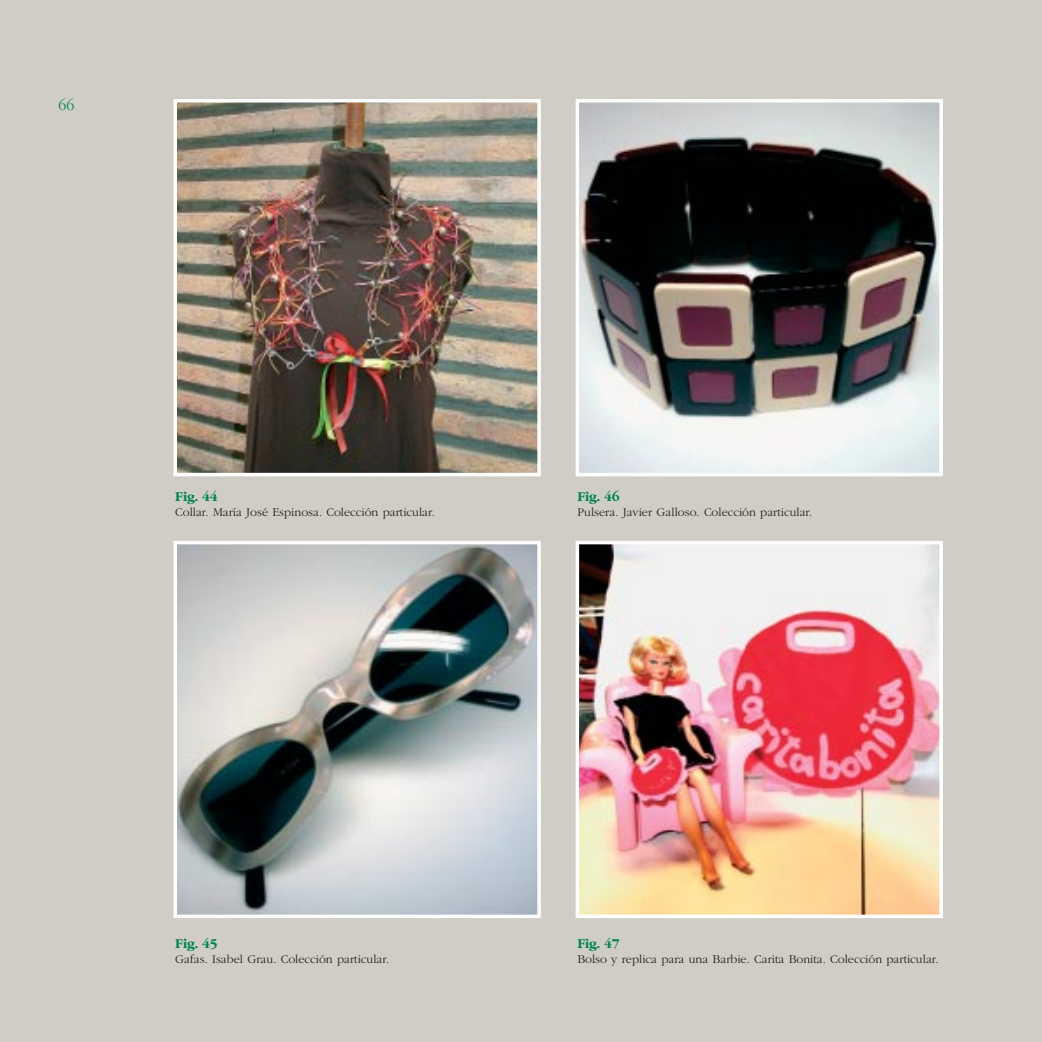
<style>
.page{position:relative;width:1042px;height:1042px;background:#fff}
.page>*{position:absolute;margin:0;border:0;box-sizing:border-box;transform-origin:0 0}
.t1{font:300 15.75px "Garamond";color:#008449}
.t2{font:700 14px "Garamond";letter-spacing:-.015em;color:#008449}
.t3{font:300 12.25px "Garamond";color:#231f1f}
</style>
<div class="page">
<div style="left:0;top:0;width:1041px;height:1041px;background:#cfcdc6"></div>
<img style="left:178px;top:104px;width:357px;height:367px">
<div style="left:173px;top:99px;width:367px;height:377px;border:4px solid #fff"></div>
<img style="left:178px;top:545px;width:357px;height:367px">
<div style="left:173px;top:540px;width:367px;height:377px;border:4px solid #fff"></div>
<img style="left:580px;top:104px;width:357px;height:367px">
<div style="left:575px;top:99px;width:367px;height:377px;border:4px solid #fff"></div>
<img style="left:580px;top:545px;width:357px;height:367px">
<div style="left:575px;top:540px;width:367px;height:377px;border:4px solid #fff"></div>
<p class="t1" style="left:58px;top:99px;width:17px">66</p>
<p class="t2" style="left:175px;top:491px;width:44px">Fig. 44</p>
<p class="t3" style="left:175px;top:507px;width:261px">Collar. María José Espinosa. Colección particular.</p>
<p class="t2" style="left:577px;top:491px;width:44px">Fig. 46</p>
<p class="t3" style="left:577px;top:507px;width:236px">Pulsera. Javier Galloso. Colección particular.</p>
<p class="t2" style="left:175px;top:937px;width:44px">Fig. 45</p>
<p class="t3" style="left:175px;top:954px;width:215px">Gafas. Isabel Grau. Colección particular.</p>
<p class="t2" style="left:577px;top:937px;width:44px">Fig. 47</p>
<p class="t3" style="left:577px;top:954px;width:363px">Bolso y replica para una Barbie. Carita Bonita. Colección particular.</p>
</div>
